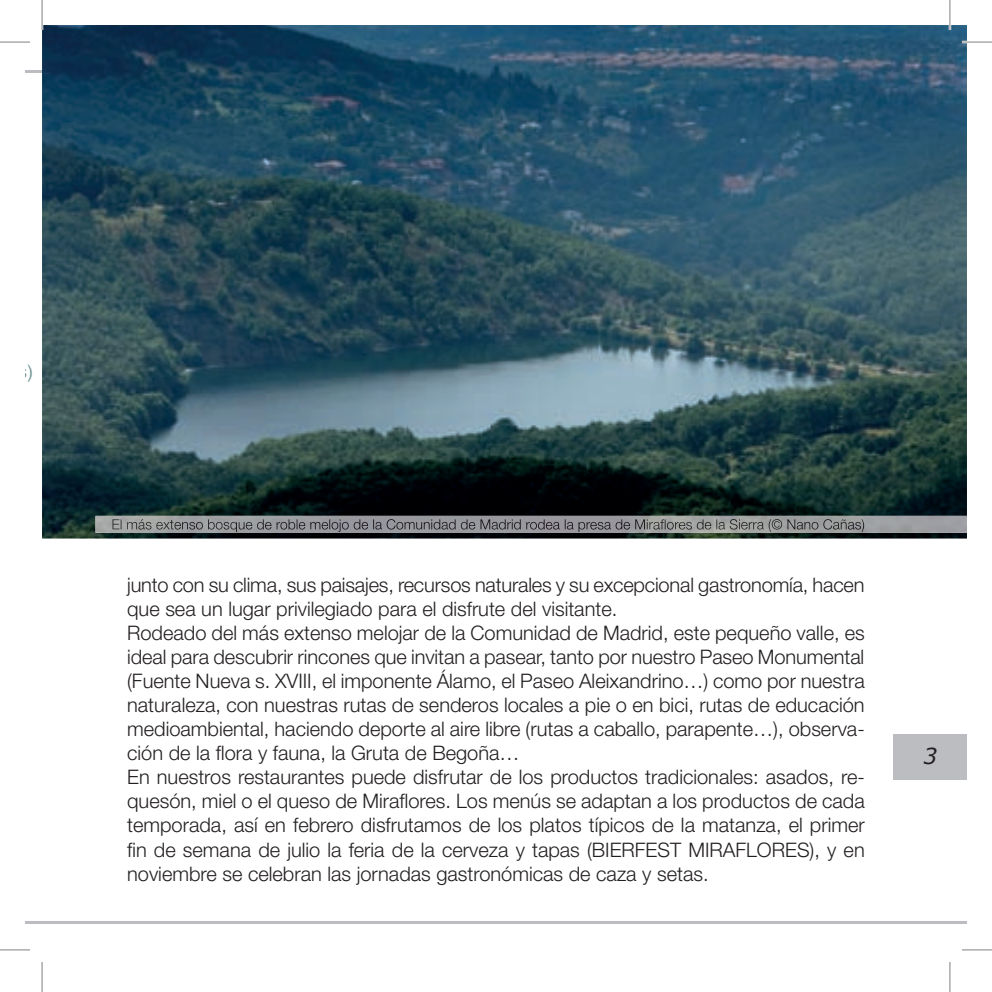
<style>
.page{position:relative;width:992px;height:992px;background:#fff}
.page>*{position:absolute;margin:0;border:0;box-sizing:border-box;transform-origin:0 0}
.t1{font:italic 22px "Verdana";color:#231f20}
.t2{font:300 20px/24px "Helvetica Neue LT Std";color:#231f20}
.t3{font:18.6px "Helvetica";color:#7a9c9f}
</style>
<div class="page">
<svg style="left:25px;top:70px;width:17px;height:2px"></svg>
<svg style="left:25px;top:921px;width:17px;height:2px"></svg>
<hr style="left:42px;top:921px;width:924px;height:2px;background:#bcbdc0">
<div style="left:892px;top:734px;width:74px;height:45px;background:#bcbdc0"></div>
<img style="left:42px;top:25px;width:924px;height:513px">
<img style="left:95px;top:515px;width:871px;height:17px">
<img style="left:112px;top:519px;width:751px;height:13px">
<hr style="left:948px;top:0;width:2px;height:30px;background:#fff">
<hr style="left:961px;top:41px;width:30px;height:2px;background:#fff">
<hr style="left:949px;top:0;width:1px;height:30px;background:#000">
<hr style="left:42px;top:0;width:1px;height:30px;background:#000">
<hr style="left:961px;top:42px;width:30px;height:1px;background:#000">
<hr style="left:0;top:42px;width:30px;height:1px;background:#000">
<hr style="left:961px;top:949px;width:30px;height:1px;background:#000">
<hr style="left:0;top:949px;width:30px;height:1px;background:#000">
<hr style="left:949px;top:961px;width:1px;height:30px;background:#000">
<hr style="left:42px;top:961px;width:1px;height:30px;background:#000">
<p class="t3" style="left:-3px;top:357px;width:38px">gos)</p>
<p class="t2" style="left:127px;top:572px;width:739px">junto con su clima, sus paisajes, recursos naturales y su excepcional gastronomía, hacen que sea un lugar privilegiado para el disfrute del visitante.<br>Rodeado del más extenso melojar de la Comunidad de Madrid, este pequeño valle, es ideal para descubrir rincones que invitan a pasear, tanto por nuestro Paseo Monumental (Fuente Nueva s. XVIII, el imponente Álamo, el Paseo Aleixandrino…) como por nuestra naturaleza, con nuestras rutas de senderos locales a pie o en bici, rutas de educación medioambiental, haciendo deporte al aire libre (rutas a caballo, parapente…), observa&shy;ción de la flora y fauna, la Gruta de Begoña…<br>En nuestros restaurantes puede disfrutar de los productos tradicionales: asados, re&shy;quesón, miel o el queso de Miraflores. Los menús se adaptan a los productos de cada temporada, así en febrero disfrutamos de los platos típicos de la matanza, el primer fin de semana de julio la feria de la cerveza y tapas (BIERFEST MIRAFLORES), y en noviembre se celebran las jornadas gastronómicas de caza y setas.</p>
<p class="t1" style="left:922px;top:742px;width:15px">3</p>
</div>
